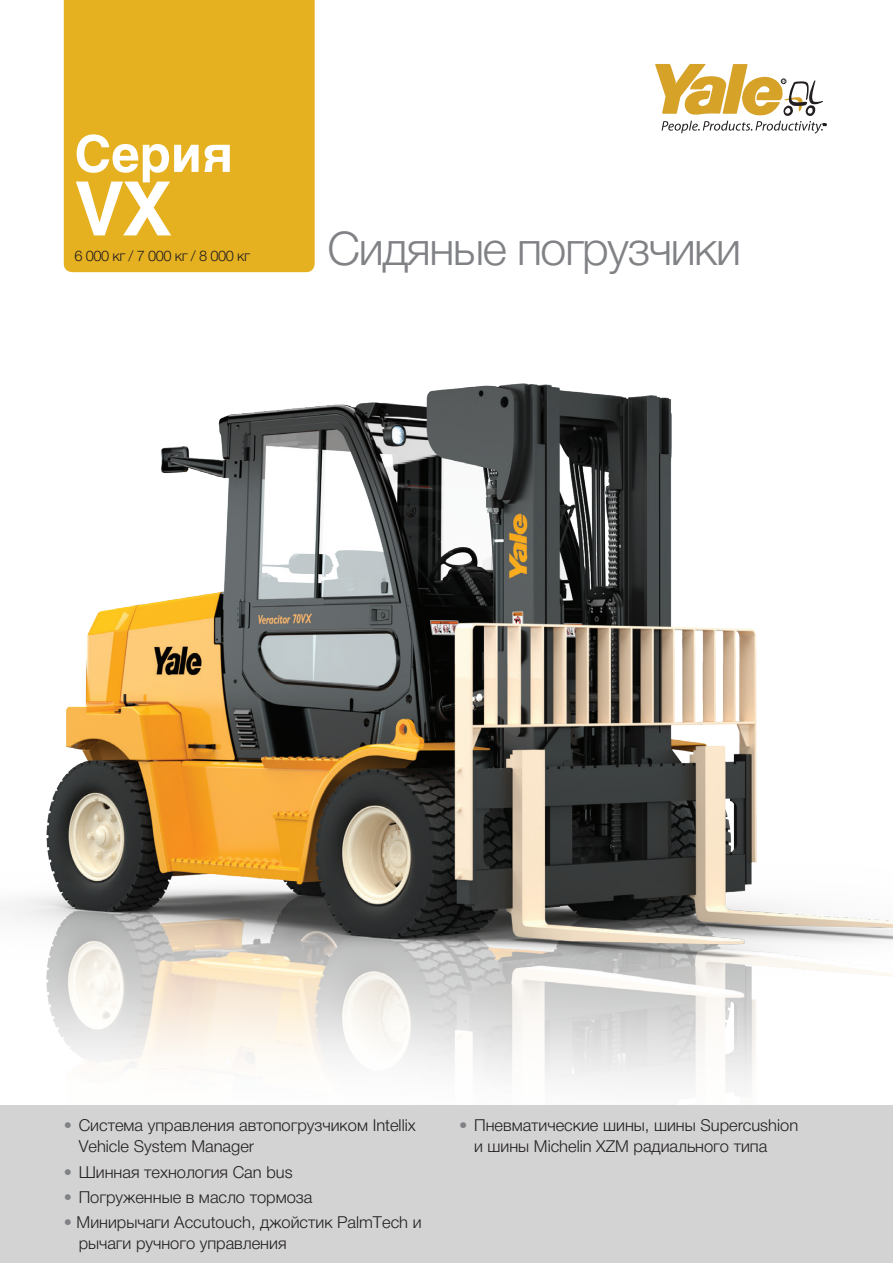
<style>
.page{position:relative;width:893px;height:1263px;background:#fff}
.page>*{position:absolute;margin:0;border:0;box-sizing:border-box;transform-origin:0 0}
.t1{font:700 75px "Helvetica Cyr";color:#fff}
.t2{font:700 51px "Helvetica Cyr";color:#fff}
.t3{font:300 46.5px "Helvetica Neue LTCYR";letter-spacing:-.03em;color:#808285}
.t4{font:300 16.5px/21px "Helvetica Neue LTCYR";color:#231f20}
.t5{font:300 14.7px "Helvetica Neue LTCYR";letter-spacing:-.03em;color:#231f20}
.s1{color:#808285}
</style>
<div class="page">
<img style="left:0;top:383px;width:893px;height:723px">
<div style="left:0;top:1106px;width:893px;height:157px;background:#d3d3d3"></div>
<svg style="left:655px;top:64px;width:171px;height:70px"></svg>
<div style="left:64px;top:0;width:251px;height:272px;background:#e6b120"></div>
<p class="t2" style="left:74px;top:125px;width:160px">Серия</p>
<p class="t1" style="left:74px;top:166px;width:99px">VX</p>
<p class="t5" style="left:74px;top:248px;width:177px">6 000 кг / 7 000 кг / 8 000 кг</p>
<p class="t3" style="left:327px;top:223px;width:415px">Сидяные погрузчики</p>
<p class="t4" style="left:79px;top:1115px;width:339px;text-indent:-15px"><span class="s1">•</span> Система управления автопогрузчиком Intellix<br>Vehicle System Manager</p>
<p class="t4" style="left:64px;top:1161px;width:230px"><span class="s1">•</span> Шинная технология Can bus</p>
<p class="t4" style="left:64px;top:1187px;width:250px"><span class="s1">•</span> Погруженные в масло тормоза</p>
<p class="t4" style="left:79px;top:1212px;width:344px;text-indent:-15px"><span class="s1">•</span> Минирычаги Accutouch, джойстик PalmTech и рычаги ручного управления</p>
<p class="t4" style="left:474px;top:1115px;width:326px;text-indent:-15px"><span class="s1">•</span> Пневматические шины, шины Supercushion и шины Michelin XZM радиального типа</p>
</div>
